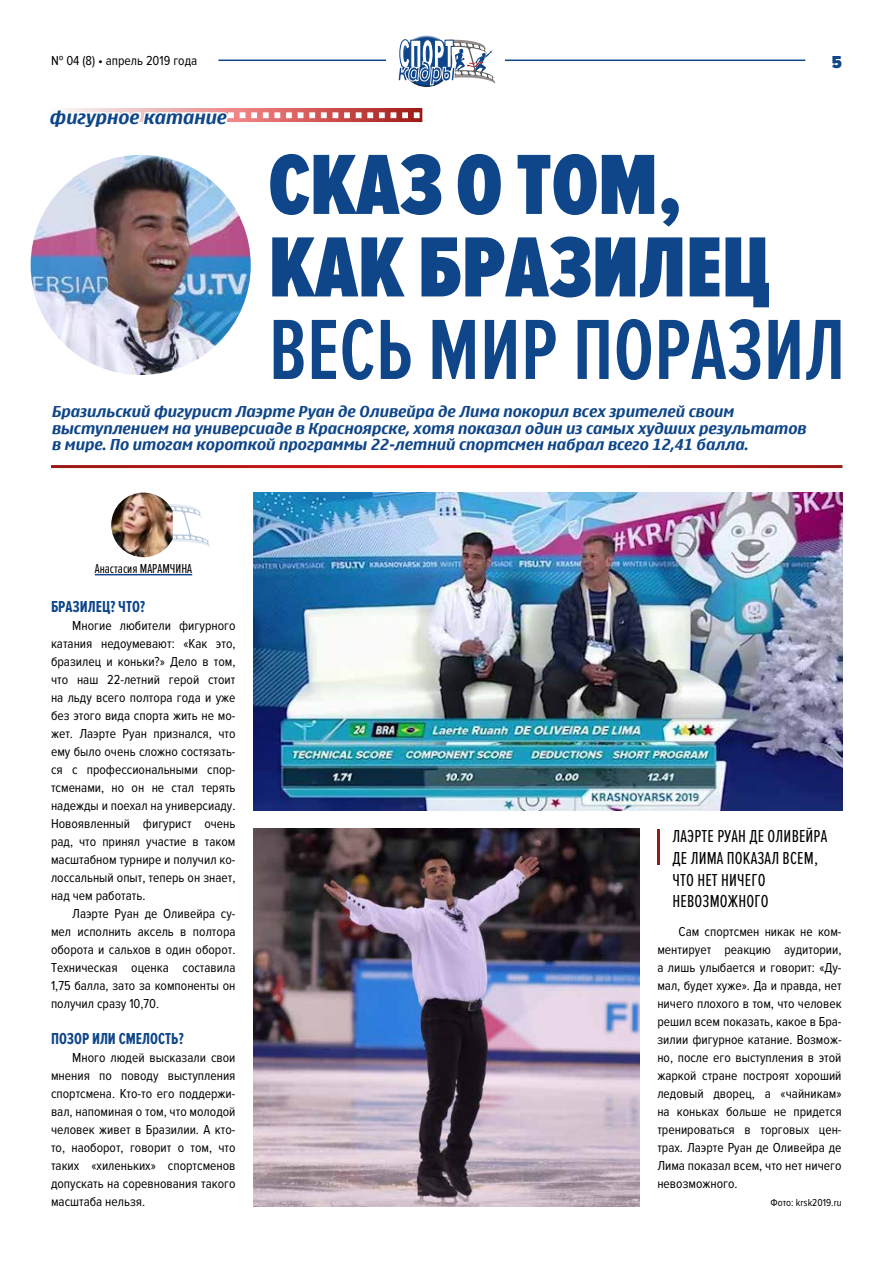
<style>
.page{position:relative;width:893px;height:1263px;background:#fff}
.page>*{position:absolute;margin:0;border:0;box-sizing:border-box;transform-origin:0 0}
.t1{font:900 88.5px/82.5px "Proxima Nova Ex Cn";color:#0f4689}
.t2{font:600 88.5px "Proxima Nova Ex Cn";color:#0f4689}
.t3{font:50.4px "Proxima Nova Ex Cn";color:#fff}
.t4{font:18px/21.6px "Proxima Nova Ex Cn";letter-spacing:.01em;color:#000}
.t5{font:700 18px "Nokia Sans S60";color:#0f4689}
.t6{font:900 18px "Proxima Nova Cond";color:#0f4689}
.t7{font:700 16.5px "Proxima Nova Ex Cn";color:#0f4689}
.t8{font:700 15px/16.5px "Nokia Sans S60";color:#0f4689}
.t9{font:13.5px/18px "Proxima Nova Cond";color:#000;text-align:justify}
.t10{font:13.5px "Proxima Nova Ex Cn";color:#000}
.t11{font:10.5px "Proxima Nova Cond";color:#000}
</style>
<div class="page">
<hr style="left:218px;top:60px;width:587px;height:1px;background:#0f4689">
<div style="left:387px;top:24px;width:118px;height:65px;background:#fff"></div>
<div style="left:398px;top:35px;width:55px;height:25px;background:#fff;opacity:.75"></div>
<svg style="left:398px;top:39px;width:97px;height:48px"></svg>
<svg style="left:173px;top:504px;width:37px;height:43px"></svg>
<hr style="left:95px;top:574px;width:97px;height:1px;background:#0f4689">
<img style="left:111px;top:493px;width:62px;height:64px">
<svg style="left:63px;top:108px;width:359px;height:14px"></svg>
<img style="left:253px;top:828px;width:387px;height:378px">
<img style="left:253px;top:492px;width:589px;height:318px">
<img style="left:29px;top:153px;width:223px;height:223px;border-radius:112px">
<p class="t9" style="left:51px;top:52px;width:148px">№ 04 (8) • апрель 2019 года</p>
<h3 class="t6" style="left:832px;top:52px;width:12px">5</h3>
<h3 class="t5" style="left:50px;top:106px;width:178px">фигурное катание</h3>
<h1 class="t1" style="left:269px;top:147px;width:503px">СКАЗ О ТОМ,<br>КАК БРАЗИЛЕЦ</h1>
<h1 class="t2" style="left:269px;top:301px;width:578px">ВЕСЬ МИР ПОРАЗИЛ</h1>
<p class="t8" style="left:52px;top:404px;width:756px">Бразильский фигурист Лаэрте Руан де Оливейра де Лима покорил всех зрителей своим выступлением на универсиаде в Красноярске, хотя показал один из самых худших результатов в мире. По итогам короткой программы 22‑летний спортсмен набрал всего 12,41 балла.</p>
<p class="t10" style="left:95px;top:561px;width:99px">Анастасия МАРАМЧИНА</p>
<p class="t7" style="left:51px;top:597px;width:96px">БРАЗИЛЕЦ? ЧТО?</p>
<p class="t9" style="left:51px;top:617px;width:186px;text-indent:21px">Многие любители фигурного катания недоумевают: «Как это, бразилец и коньки?» Дело в том, что наш 22‑летний герой стоит на льду всего полтора года и уже без этого вида спорта жить не мо&shy;жет. Лаэрте Руан признался, что ему было очень сложно состязать&shy;ся с профессиональными спор&shy;тсменами, но он не стал терять надежды и поехал на универсиаду.<br>Новоявленный фигурист очень рад, что принял участие в таком масштабном турнире и получил ко&shy;лоссальный опыт, теперь он знает, над чем работать.</p>
<p class="t9" style="left:51px;top:905px;width:186px;text-indent:21px">Лаэрте Руан де Оливейра су&shy;мел исполнить аксель в полтора оборота и сальхов в один оборот.<br>Техническая оценка составила 1,75 балла, зато за компоненты он получил сразу 10,70.</p>
<p class="t7" style="left:51px;top:1029px;width:134px">ПОЗОР ИЛИ СМЕЛОСТЬ?</p>
<p class="t9" style="left:51px;top:1049px;width:186px;text-indent:21px">Много людей высказали свои мнения по поводу выступления спортсмена. Кто-то его поддержи&shy;вал, напоминая о том, что молодой человек живет в Бразилии. А кто&shy;то, наоборот, говорит о том, что таких «хиленьких» спортсменов допускать на соревнования такого масштаба нельзя.</p>
<h2 class="t3" style="left:654px;top:819px;width:10px">|</h2>
<h3 class="t4" style="left:672px;top:826px;width:156px">ЛАЭРТЕ РУАН ДЕ ОЛИВЕЙРА<br>ДЕ ЛИМА ПОКАЗАЛ ВСЕМ,<br>ЧТО НЕТ НИЧЕГО<br>НЕВОЗМОЖНОГО</h3>
<p class="t9" style="left:657px;top:923px;width:186px;text-indent:21px">Сам спортсмен никак не ком&shy;ментирует реакцию аудитории, а лишь улыбается и говорит: «Ду&shy;мал, будет хуже». Да и правда, нет ничего плохого в том, что человек решил всем показать, какое в Бра&shy;зилии фигурное катание. Возмож&shy;но, после его выступления в этой жаркой стране построят хороший ледовый дворец, а «чайникам» на коньках больше не придется тренироваться в торговых цен&shy;трах. Лаэрте Руан де Оливейра де Лима показал всем, что нет ничего невозможного.</p>
<p class="t11" style="left:770px;top:1197px;width:73px">Фото: krsk2019.ru</p>
</div>
